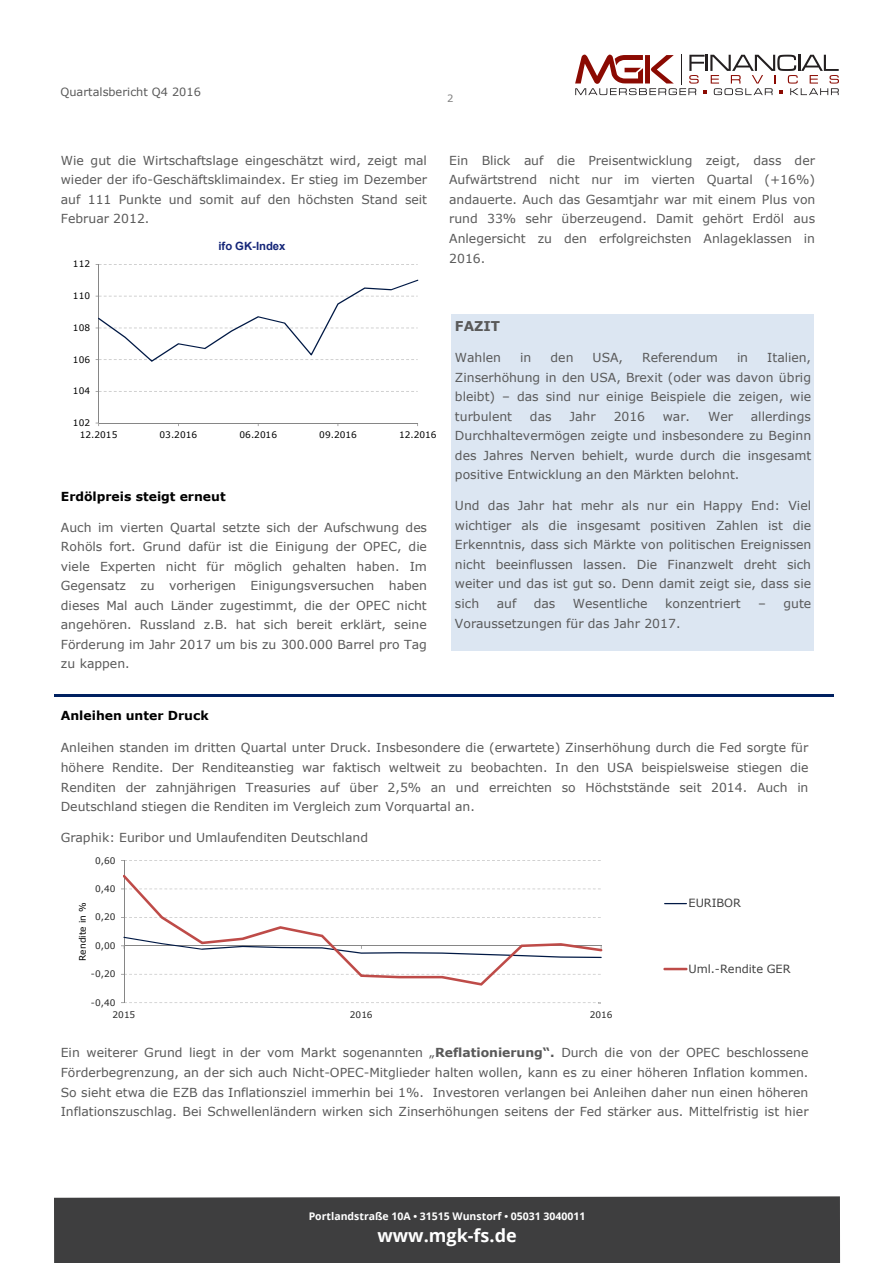
<style>
.page{position:relative;width:893px;height:1263px;background:#fff}
.page>*{position:absolute;margin:0;border:0;box-sizing:border-box;transform-origin:0 0}
.t1{font:700 18px "Open Sans";color:#fff}
.t2{font:700 13.5px "Verdana";color:#595959}
.t3{font:12.45px/19.5px "Verdana";color:#595959;text-align:justify}
.t4{font:700 12.45px "Verdana";color:#000}
.t5{font:11.4px "Verdana";color:#404040}
.t6{font:11.4px "Verdana";color:#595959}
.t7{font:700 11.4px "Arial";color:#142578}
.t8{font:700 10.5px "Open Sans";color:#fff}
.t9{font:10.05px "Verdana";color:#808080}
.t10{font:9px "Verdana";letter-spacing:.005em;color:#000}
.t11{font:9px "Verdana";letter-spacing:.005em;color:#262626}
.s1{font-weight:700}
.s2{font-family:"Arial"}
</style>
<div class="page">
<hr style="left:55px;top:695px;width:779px;height:2px;background:#002060">
<hr style="left:98px;top:264px;width:1px;height:159px;background:#868686">
<hr style="left:99px;top:423px;width:319px;height:1px;background:#868686">
<svg style="left:96px;top:264px;width:322px;height:128px"></svg>
<div style="left:452px;top:315px;width:362px;height:336px;background:#dce6f2"></div>
<img style="left:200px;top:860px;width:401px;height:1px">
<hr style="left:124px;top:860px;width:1px;height:143px;background:#868686">
<svg style="left:124px;top:875px;width:478px;height:110px"></svg>
<svg style="left:664px;top:903px;width:23px;height:1px"></svg>
<hr style="left:663px;top:968px;width:24px;height:2px;background:#be4b48">
<hr style="left:681px;top:54px;width:1px;height:31px;background:#231f20">
<svg style="left:575px;top:55px;width:264px;height:40px"></svg>
<div style="left:54px;top:1196px;width:786px;height:67px;background:#3e3e3f"></div>
<p class="t6" style="left:61px;top:85px;width:142px">Quartalsbericht Q4 2016</p>
<p class="t9" style="left:447px;top:92px;width:8px">2</p>
<p class="t3" style="left:61px;top:151px;width:368px">Wie gut die Wirtschaftslage eingeschätzt wird, zeigt mal wieder der ifo-Geschäftsklimaindex. Er stieg im Dezember auf 111 Punkte und somit auf den höchsten Stand seit Februar 2012.</p>
<p class="t10" style="left:73px;top:258px;width:19px">112</p>
<p class="t10" style="left:73px;top:290px;width:19px">110</p>
<p class="t10" style="left:73px;top:322px;width:19px">108</p>
<p class="t10" style="left:73px;top:353px;width:19px">106</p>
<p class="t10" style="left:73px;top:385px;width:19px">104</p>
<p class="t10" style="left:73px;top:417px;width:19px">102</p>
<p class="t7" style="left:218px;top:238px;width:69px">ifo GK-Index</p>
<p class="t10" style="left:80px;top:429px;width:39px">12.2015</p>
<p class="t10" style="left:160px;top:429px;width:39px">03.2016</p>
<p class="t10" style="left:239px;top:429px;width:39px">06.2016</p>
<p class="t10" style="left:319px;top:429px;width:39px">09.2016</p>
<p class="t10" style="left:399px;top:429px;width:39px">12.2016</p>
<p class="t4" style="left:61px;top:488px;width:166px">Erdölpreis steigt erneut</p>
<p class="t3" style="left:61px;top:517px;width:368px">Auch im vierten Quartal setzte sich der Aufschwung des Rohöls fort. Grund dafür ist die Einigung der OPEC, die viele Experten nicht für möglich gehalten haben. Im Gegensatz zu vorherigen Einigungsversuchen haben dieses Mal auch Länder zugestimmt, die der OPEC nicht angehören. Russland z.B. hat sich bereit erklärt, seine Förderung im Jahr 2017 um bis zu 300.000 Barrel pro Tag zu kappen.</p>
<p class="t3" style="left:449px;top:151px;width:368px">Ein Blick auf die Preisentwicklung zeigt, dass der Aufwärtstrend nicht nur im vierten Quartal (+16%) andauerte. Auch das Gesamtjahr war mit einem Plus von rund 33% sehr überzeugend. Damit gehört Erdöl aus Anlegersicht zu den erfolgreichsten Anlageklassen in 2016.</p>
<p class="t2" style="left:455px;top:317px;width:47px">FAZIT</p>
<p class="t3" style="left:455px;top:348px;width:48px">Wahlen</p>
<p class="t3" style="left:520px;top:348px;width:13px">in</p>
<p class="t3" style="left:550px;top:348px;width:25px">den</p>
<p class="t3" style="left:592px;top:348px;width:32px">USA,</p>
<p class="t3" style="left:642px;top:348px;width:77px">Referendum</p>
<p class="t3" style="left:737px;top:348px;width:13px">in</p>
<p class="t3" style="left:455px;top:348px;width:358px;text-indent:312px">Italien, Zinserhöhung in den USA, Brexit (oder was davon übrig bleibt) – das sind nur einige Beispiele die zeigen, wie turbulent</p>
<p class="t3" style="left:455px;top:407px;width:358px;text-indent:296px">allerdings Durchhaltevermögen zeigte und insbesondere zu Beginn des Jahres Nerven behielt, wurde durch die insgesamt positive Entwicklung an den Märkten belohnt.</p>
<p class="t3" style="left:455px;top:496px;width:358px">Und das Jahr hat mehr als nur ein Happy End: Viel wichtiger als die insgesamt positiven Zahlen ist die Erkenntnis, dass sich Märkte von politischen Ereignissen nicht beeinflussen lassen. Die Finanzwelt dreht sich weiter und das ist gut so. Denn damit zeigt sie, dass sie sich</p>
<p class="t3" style="left:530px;top:407px;width:23px">das</p>
<p class="t3" style="left:570px;top:407px;width:28px">Jahr</p>
<p class="t3" style="left:614px;top:407px;width:33px">2016</p>
<p class="t3" style="left:663px;top:407px;width:29px">war.</p>
<p class="t3" style="left:708px;top:407px;width:26px">Wer</p>
<p class="t3" style="left:497px;top:594px;width:21px">auf</p>
<p class="t3" style="left:534px;top:594px;width:23px">das</p>
<p class="t3" style="left:573px;top:594px;width:76px">Wesentliche</p>
<p class="t3" style="left:665px;top:594px;width:77px">konzentriert</p>
<p class="t3" style="left:758px;top:594px;width:55px">– gute</p>
<p class="t3" style="left:455px;top:613px;width:227px">Voraussetzungen für das Jahr 2017.</p>
<p class="t4" style="left:61px;top:707px;width:149px">Anleihen unter Druck</p>
<p class="t3" style="left:61px;top:738px;width:749px">Anleihen standen im dritten Quartal unter Druck. Insbesondere die (erwartete) Zinserhöhung durch die Fed sorgte für höhere Rendite. Der Renditeanstieg war faktisch weltweit zu beobachten. In den USA beispielsweise stiegen die Renditen der zahnjährigen Treasuries auf über 2,5% an und erreichten so Höchststände seit 2014. Auch in Deutschland stiegen die Renditen im Vergleich zum Vorquartal an.</p>
<p class="t3" style="left:61px;top:828px;width:309px">Graphik: Euribor und Umlaufenditen Deutschland</p>
<p class="t11" style="left:95px;top:854px;width:22px">0,60</p>
<p class="t11" style="left:95px;top:883px;width:22px">0,40</p>
<p class="t10" style="left:77px;top:961px;width:60px;rotate:-90deg">Rendite in %</p>
<p class="t5" style="left:689px;top:896px;width:54px">EURIBOR</p>
<p class="t5" style="left:689px;top:961px;width:104px">Uml.-Rendite GER</p>
<p class="t11" style="left:95px;top:911px;width:22px">0,20</p>
<p class="t11" style="left:95px;top:940px;width:22px">0,00</p>
<p class="t11" style="left:91px;top:968px;width:26px">-0,20</p>
<p class="t11" style="left:91px;top:997px;width:26px">-0,40</p>
<p class="t11" style="left:113px;top:1009px;width:24px">2015</p>
<p class="t11" style="left:350px;top:1009px;width:24px">2016</p>
<p class="t11" style="left:590px;top:1009px;width:24px">2016</p>
<p class="t3" style="left:61px;top:1043px;width:749px">Ein weiterer Grund liegt in der vom Markt sogenannten „<span class="s1">Reflationierung“.</span> Durch die von der OPEC beschlossene Förderbegrenzung, an der sich auch Nicht-OPEC-Mitglieder halten wollen, kann es zu einer höheren Inflation kommen.<br>So sieht etwa die EZB das Inflationsziel immerhin bei 1%. Investoren verlangen bei Anleihen daher nun einen höheren Inflationszuschlag. Bei Schwellenländern wirken sich Zinserhöhungen seitens der Fed stärker aus. Mittelfristig ist hier</p>
<p class="t8" style="left:309px;top:1209px;width:278px">Portlandstraße 10A <span class="s2">•</span> 31515 Wunstorf <span class="s2">•</span> 05031 3040011</p>
<p class="t1" style="left:377px;top:1223px;width:141px">www.mgk-fs.de</p>
</div>
